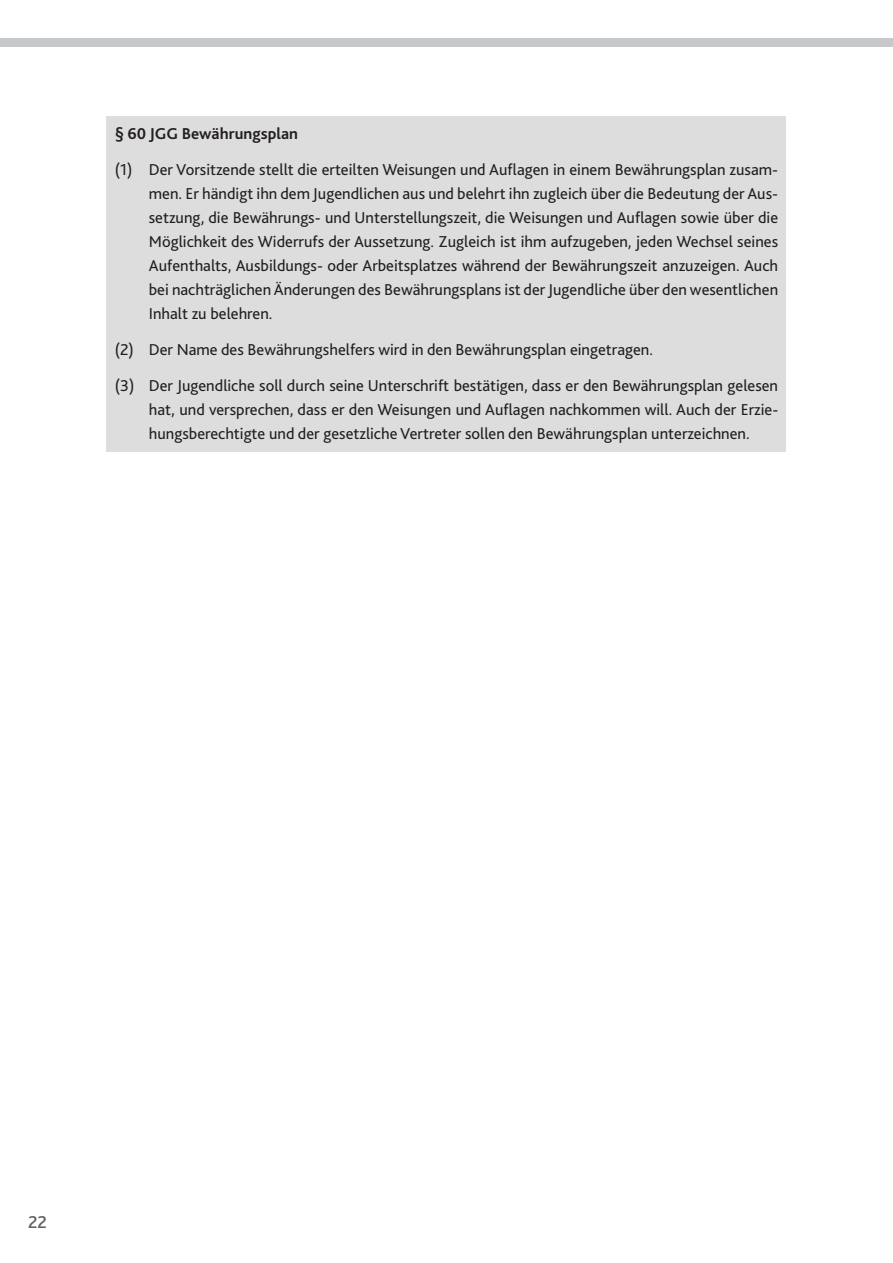
<style>
.page{position:relative;width:893px;height:1263px;background:#fff}
.page>*{position:absolute;margin:0;border:0;box-sizing:border-box;transform-origin:0 0}
.t1{font:500 18px "Bliss 2";color:#636366}
.t2{font:16.5px/24px "Bliss 2";color:#231f20}
.t3{font:700 16.5px "Bliss 2";color:#231f20}
</style>
<div class="page">
<div style="left:0;top:38px;width:893px;height:9px;background:#c7c8ca"></div>
<div style="left:106px;top:116px;width:680px;height:336px;background:#dedddd"></div>
<p class="t3" style="left:115px;top:123px;width:185px">§ 60 JGG Bewährungsplan</p>
<p class="t2" style="left:149px;top:157px;width:631px;text-align:justify;text-indent:-34px">(1) Der Vorsitzende stellt die erteilten Weisungen und Auflagen in einem Bewährungsplan zusam&shy;men. Er händigt ihn dem Jugendlichen aus und belehrt ihn zugleich über die Bedeutung der Aus&shy;setzung, die Bewährungs- und Unterstellungszeit, die Weisungen und Auflagen sowie über die Möglichkeit des Widerrufs der Aussetzung. Zugleich ist ihm aufzugeben, jeden Wechsel seines Aufenthalts, Ausbildungs- oder Arbeitsplatzes während der Bewährungszeit anzuzeigen. Auch bei nachträglichen Änderungen des Bewährungsplans ist der Jugendliche über den wesentlichen Inhalt zu belehren.</p>
<p class="t2" style="left:115px;top:331px;width:665px;line-height:36px">(2) Der Name des Bewährungshelfers wird in den Bewährungsplan eingetragen.<br>(3) Der Jugendliche soll durch seine Unterschrift bestätigen, dass er den Bewährungsplan gelesen</p>
<p class="t2" style="left:149px;top:397px;width:631px">hat, und versprechen, dass er den Weisungen und Auflagen nachkommen will. Auch der Erzie&shy;hungsberechtigte und der gesetzliche Vertreter sollen den Bewährungsplan unterzeichnen.</p>
<p class="t1" style="left:28px;top:1211px;width:20px">22</p>
</div>
